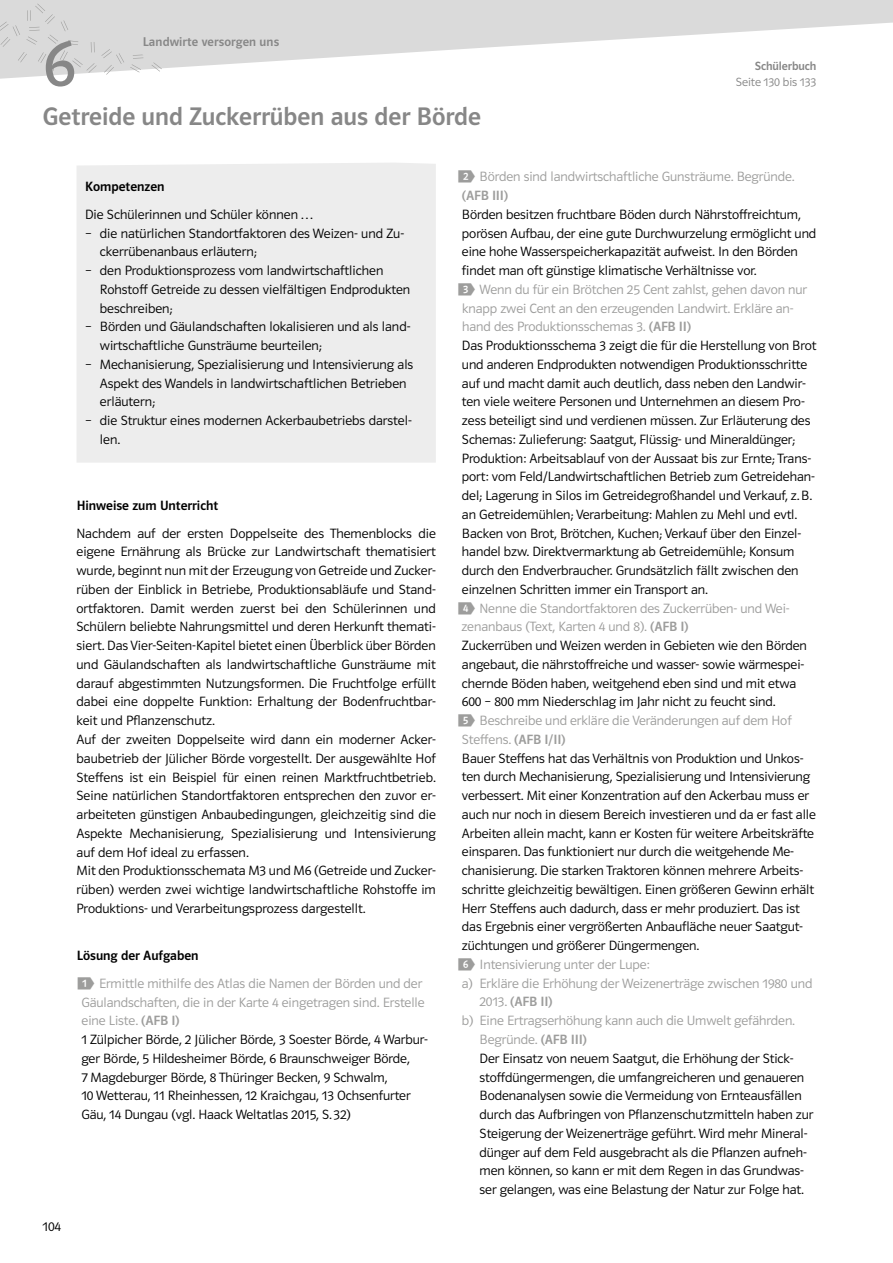
<style>
.page{position:relative;width:893px;height:1263px;background:#fff}
.page>*{position:absolute;margin:0;border:0;box-sizing:border-box;transform-origin:0 0}
.t1{font:67.5px "Polo ST11 K Buch";color:#878787}
.t2{font:25.5px "Polo ST11 K Krftg";color:#878787}
.t3{font:13.5px/18.8px "Polo ST11 K Leicht";letter-spacing:-.005em;color:#000}
.t4{font:13.5px "Polo ST11 K Leicht";letter-spacing:-.005em;color:#9d9d9c}
.t5{font:13.5px "Polo ST11 K Krftg";color:#000}
.t6{font:13.5px "Polo ST11 K Krftg";letter-spacing:-.005em;color:#9d9d9c}
.t7{font:12.75px "Polo ST11 K Krftg";letter-spacing:.01em;color:#878787}
.t8{font:12px "Polo ST11 K Leicht";letter-spacing:-.005em;color:#878787}
.t9{font:12px "Polo ST11 K Krftg";letter-spacing:-.005em;color:#878787}
.s1{font-family:"Terrasechs Aufgabenziffern";color:#9d9d9c}
.s2{color:#9d9d9c}
.s3{font-family:"Polo ST11 K Krftg";color:#9d9d9c}
.s4{font-family:"Terrasechs Aufgabenziffern"}
.s5{font-family:"Polo ST11 K Leicht"}
</style>
<div class="page">
<svg style="left:0;top:0;width:893px;height:79px;fill:#dadada"></svg>
<svg style="left:0;top:4px;width:124px;height:71px;background:#d8d8d8"></svg>
<svg style="left:130px;top:55px;width:13px;height:17px"></svg>
<svg style="left:151px;top:62px;width:11px;height:10px"></svg>
<div style="left:77px;top:163px;width:359px;height:300px;background:#ededed"></div>
<h1 class="t1" style="left:43px;top:27px;width:34px">6</h1>
<p class="t7" style="left:143px;top:35px;width:138px">Landwirte versorgen uns</p>
<h2 class="t2" style="left:42px;top:103px;width:440px">Getreide und Zuckerrüben aus der Börde</h2>
<p class="t9" style="left:755px;top:59px;width:63px">Schülerbuch</p>
<p class="t8" style="left:736px;top:76px;width:82px">Seite 130 bis 133</p>
<p class="t5" style="left:85px;top:179px;width:81px">Kompetenzen</p>
<p class="t3" style="left:85px;top:205px;width:230px">Die Schülerinnen und Schüler können …</p>
<p class="t3" style="left:100px;top:224px;width:306px;text-indent:-15px">– die natürlichen Standortfaktoren des Weizen- und Zu&shy;ckerrübenanbaus erläutern;</p>
<p class="t3" style="left:100px;top:261px;width:312px;text-indent:-15px">– den Produktionsprozess vom landwirtschaftlichen<br>Rohstoff Getreide zu dessen vielfältigen Endprodukten beschreiben;</p>
<p class="t3" style="left:100px;top:318px;width:312px;text-indent:-15px">– Börden und Gäulandschaften lokalisieren und als land&shy;wirtschaftliche Gunsträume beurteilen;</p>
<p class="t3" style="left:100px;top:355px;width:315px;text-indent:-15px">– Mechanisierung, Spezialisierung und Intensivierung als<br>Aspekt des Wandels in landwirtschaftlichen Betrieben erläutern;</p>
<p class="t3" style="left:100px;top:411px;width:313px;text-indent:-15px">– die Struktur eines modernen Ackerbaubetriebs darstel&shy;len.</p>
<p class="t5" style="left:77px;top:498px;width:143px">Hinweise zum Unterricht</p>
<p class="t3" style="left:77px;top:524px;width:361px">Nachdem auf der ersten Doppelseite des Themenblocks die eigene Ernährung als Brücke zur Landwirtschaft thematisiert wurde, beginnt nun mit der Erzeugung von Getreide und Zucker&shy;rüben der Einblick in Betriebe, Produktionsabläufe und Stand&shy;ortfaktoren. Damit werden zuerst bei den Schülerinnen und Schülern beliebte Nahrungsmittel und deren Herkunft themati&shy;siert. Das Vier-Seiten-Kapitel bietet einen Überblick über Börden und Gäulandschaften als landwirtschaftliche Gunsträume mit darauf abgestimmten Nutzungsformen. Die Fruchtfolge erfüllt dabei eine doppelte Funktion: Erhaltung der Bodenfruchtbar&shy;keit und Pflanzenschutz.<br>Auf der zweiten Doppelseite wird dann ein moderner Acker&shy;baubetrieb der Jülicher Börde vorgestellt. Der ausgewählte Hof Steffens ist ein Beispiel für einen reinen Marktfruchtbetrieb.<br>Seine natürlichen Standortfaktoren entsprechen den zuvor er&shy;arbeiteten günstigen Anbaubedingungen, gleichzeitig sind die Aspekte Mechanisierung, Spezialisierung und Intensivierung auf dem Hof ideal zu erfassen.<br>Mit den Produktionsschemata M3 und M6 (Getreide und Zucker&shy;rüben) werden zwei wichtige landwirtschaftliche Rohstoffe im Produktions- und Verarbeitungsprozess dargestellt.</p>
<p class="t5" style="left:77px;top:948px;width:123px">Lösung der Aufgaben</p>
<p class="t3" style="left:78px;top:974px;width:352px"><span class="s1">#</span> <span class="s2">Ermittle mithilfe des Atlas die Namen der Börden und der Gäulandschaften, die in der Karte 4 eingetragen sind. Erstelle eine Liste.</span> <span class="s3">(AFB I)<br></span>1 Zülpicher Börde, 2 Jülicher Börde, 3 Soester Börde, 4 Warbur&shy;ger Börde, 5 Hildesheimer Börde, 6 Braunschweiger Börde,<br>7 Magdeburger Börde, 8 Thüringer Becken, 9 Schwalm,<br>10 Wetterau, 11 Rheinhessen, 12 Kraichgau, 13 Ochsenfurter Gäu, 14 Dungau (vgl. Haack Weltatlas 2015, S. 32)</p>
<p class="t3" style="left:43px;top:1217px;width:20px">104</p>
<p class="t4" style="left:458px;top:169px;width:338px"><span class="s4">$</span> Börden sind landwirtschaftliche Gunsträume. Begründe.</p>
<p class="t6" style="left:462px;top:188px;width:48px">(AFB III)</p>
<p class="t3" style="left:458px;top:205px;width:359px">Börden besitzen fruchtbare Böden durch Nährstoffreichtum, porösen Aufbau, der eine gute Durchwurzelung ermöglicht und eine hohe Wasserspeicherkapazität aufweist. In den Börden findet man oft günstige klimatische Verhältnisse vor.<br><span class="s1">%</span> <span class="s2">Wenn du für ein Brötchen 25 Cent zahlst, gehen davon nur knapp zwei Cent an den erzeugenden Landwirt. Erkläre an&shy;hand des Produktionsschemas 3.</span> <span class="s3">(AFB II)<br></span>Das Produktionsschema 3 zeigt die für die Herstellung von Brot und anderen Endprodukten notwendigen Produktionsschritte auf und macht damit auch deutlich, dass neben den Landwir&shy;ten viele weitere Personen und Unternehmen an diesem Pro&shy;zess beteiligt sind und verdienen müssen. Zur Erläuterung des Schemas: Zulieferung: Saatgut, Flüssig- und Mineraldünger; Produktion: Arbeitsablauf von der Aussaat bis zur Ernte; Trans&shy;port: vom Feld/Landwirtschaftlichen Betrieb zum Getreidehan&shy;del; Lagerung in Silos im Getreidegroßhandel und Verkauf, z. B. an Getreidemühlen; Verarbeitung: Mahlen zu Mehl und evtl.<br>Backen von Brot, Brötchen, Kuchen; Verkauf über den Einzel&shy;handel bzw. Direktvermarktung ab Getreidemühle; Konsum durch den Endverbraucher. Grundsätzlich fällt zwischen den einzelnen Schritten immer ein Transport an.<br><span class="s1">&amp;</span> <span class="s2">Nenne die Standortfaktoren des Zuckerrüben- und Wei&shy;zenanbaus (Text, Karten 4 und 8).</span> <span class="s3">(AFB I)<br></span>Zuckerrüben und Weizen werden in Gebieten wie den Börden angebaut, die nährstoffreiche und wasser- sowie wärmespei&shy;chernde Böden haben, weitgehend eben sind und mit etwa<br>600 – 800 mm Niederschlag im Jahr nicht zu feucht sind.<br><span class="s1">'</span> <span class="s2">Beschreibe und erkläre die Veränderungen auf dem Hof Steffens.</span> <span class="s3">(AFB I/II)<br></span>Bauer Steffens hat das Verhältnis von Produktion und Unkos&shy;ten durch Mechanisierung, Spezialisierung und Intensivierung verbessert. Mit einer Konzentration auf den Ackerbau muss er auch nur noch in diesem Bereich investieren und da er fast alle Arbeiten allein macht, kann er Kosten für weitere Arbeitskräfte einsparen. Das funktioniert nur durch die weitgehende Me&shy;chanisierung. Die starken Traktoren können mehrere Arbeits&shy;schritte gleichzeitig bewältigen. Einen größeren Gewinn erhält Herr Steffens auch dadurch, dass er mehr produziert. Das ist das Ergebnis einer vergrößerten Anbaufläche neuer Saatgut&shy;züchtungen und größerer Düngermengen.<br><span class="s1">(</span> <span class="s2">Intensivierung unter der Lupe:<br>a) Erkläre die Erhöhung der Weizenerträge zwischen 1980 und</span></p>
<p class="t6" style="left:479px;top:994px;width:75px"><span class="s5">2013.</span> (AFB II)</p>
<p class="t3" style="left:480px;top:1011px;width:335px;text-indent:-18px"><span class="s2">b) Eine Ertragserhöhung kann auch die Umwelt gefährden.<br>Begründe.</span> <span class="s3">(AFB III)<br></span>Der Einsatz von neuem Saatgut, die Erhöhung der Stick&shy;stoffdüngermengen, die umfangreicheren und genaueren Bodenanalysen sowie die Vermeidung von Ernteausfällen durch das Aufbringen von Pflanzenschutzmitteln haben zur Steigerung der Weizenerträge geführt. Wird mehr Mineral&shy;dünger auf dem Feld ausgebracht als die Pflanzen aufneh&shy;men können, so kann er mit dem Regen in das Grundwas&shy;ser gelangen, was eine Belastung der Natur zur Folge hat.</p>
</div>
